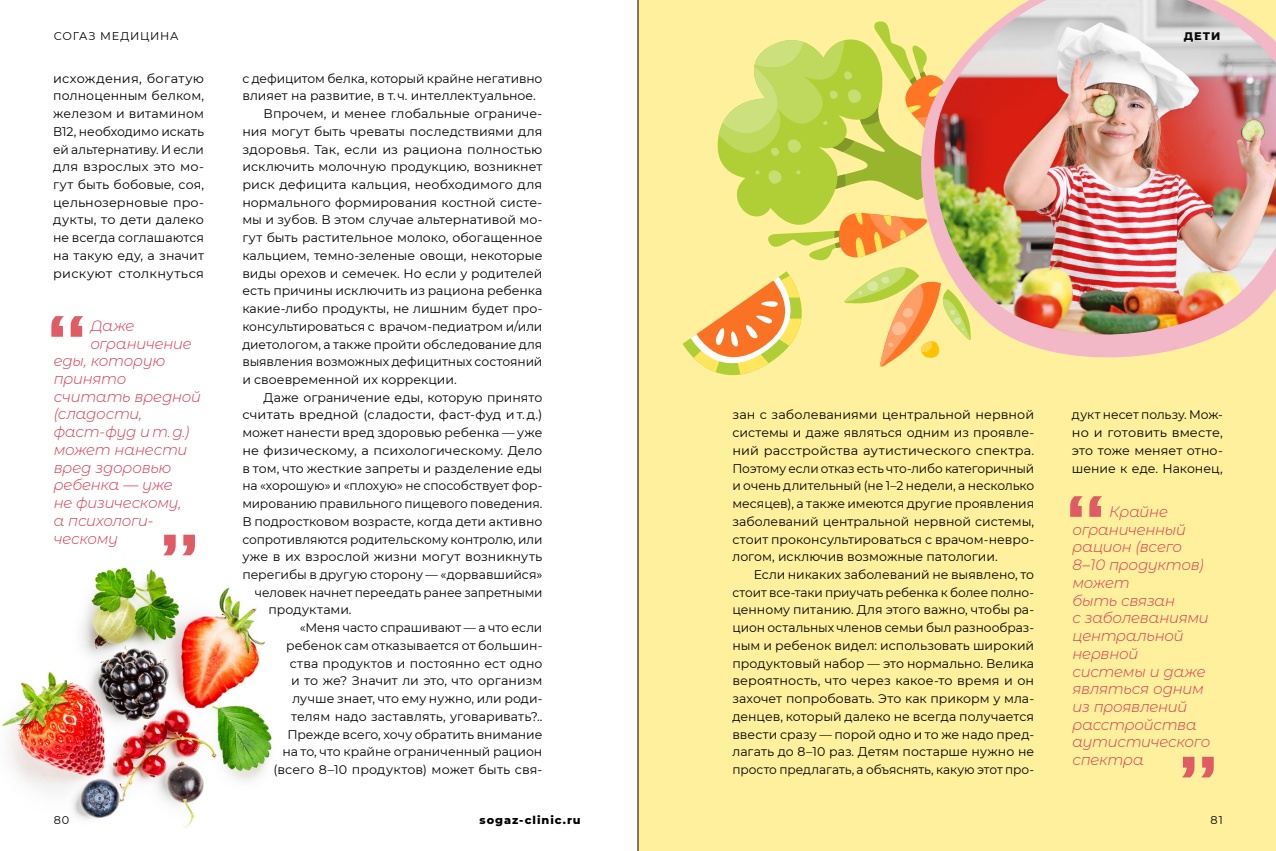
<style>
.page{position:relative;width:1276px;height:851px;background:#fff}
.page>*{position:absolute;margin:0;border:0;box-sizing:border-box;transform-origin:0 0}
.t1{font:italic 300 15px/17.8px "Montserrat Alternates";letter-spacing:-.02em;color:#d9394f}
.t2{font:12.5px/17.8px "Montserrat";color:#000;text-align:justify}
.t3{font:11.25px "Montserrat";color:#000}
.t4{font:800 11.25px "Montserrat";letter-spacing:.085em;color:#000}
.t5{font:800 11.25px "Montserrat";color:#0a0909}
</style>
<div class="page">
<div style="left:638px;top:0;width:638px;height:850px;background:#fff09d"></div>
<img style="left:2px;top:555px;width:270px;height:273px">
<svg style="left:51px;top:316px;width:32px;height:21px"></svg>
<svg style="left:1070px;top:496px;width:32px;height:20px"></svg>
<svg style="left:163px;top:534px;width:32px;height:21px"></svg>
<svg style="left:1182px;top:756px;width:31px;height:21px"></svg>
<svg style="left:682px;top:21px;width:228px;height:355px"></svg>
<svg style="left:910px;top:45px;width:307px;height:313px"></svg>
<img style="left:933px;top:0;width:343px;height:336px">
<hr style="left:638px;top:0;width:1px;height:850px;background:#000">
<p class="t3" style="left:54px;top:28px;width:10px">согаз</p>
<p class="t3" style="left:100px;top:28px;width:22px">Медицина</p>
<p class="t5" style="left:1183px;top:28px;width:38px">дети</p>
<p class="t2" style="left:53px;top:69px;width:152px">исхождения, богатую полноценным белком, железом и витамином В12, необходимо искать ей альтернативу. И если для взрослых это мо&shy;гут быть бобовые, соя, цельнозерновые про&shy;дукты, то дети далеко не всегда соглашаются на такую еду, а значит рискуют столкнуться</p>
<p class="t2" style="left:242px;top:69px;width:302px">с дефицитом белка, который крайне негативно</p>
<p class="t2" style="left:242px;top:87px;width:295px">влияет на развитие, в т. ч. интеллектуальное.</p>
<p class="t2" style="left:264px;top:104px;width:280px">Впрочем, и менее глобальные ограниче-</p>
<p class="t2" style="left:242px;top:122px;width:302px">ния могут быть чреваты последствиями для</p>
<p class="t2" style="left:242px;top:140px;width:302px">здоровья. Так, если из рациона полностью</p>
<p class="t2" style="left:242px;top:157px;width:301px">исключить молочную продукцию, возникнет</p>
<p class="t2" style="left:242px;top:175px;width:301px">риск дефицита кальция, необходимого для</p>
<p class="t2" style="left:242px;top:193px;width:301px">нормального формирования костной систе-</p>
<p class="t2" style="left:242px;top:211px;width:301px">мы и зубов. В этом случае альтернативой мо-</p>
<p class="t2" style="left:242px;top:228px;width:301px">гут быть растительное молоко, обогащенное</p>
<p class="t2" style="left:242px;top:246px;width:301px">кальцием, темно-зеленые овощи, некоторые</p>
<p class="t2" style="left:242px;top:264px;width:301px">виды орехов и семечек. Но если у родителей</p>
<p class="t2" style="left:242px;top:281px;width:301px">есть причины исключить из рациона ребенка</p>
<p class="t2" style="left:242px;top:299px;width:301px">какие-либо продукты, не лишним будет про-</p>
<p class="t2" style="left:242px;top:317px;width:302px">консультироваться с врачом-педиатром и/или</p>
<p class="t2" style="left:242px;top:335px;width:301px">диетологом, а также пройти обследование для</p>
<p class="t2" style="left:242px;top:352px;width:302px">выявления возможных дефицитных состояний</p>
<p class="t2" style="left:242px;top:370px;width:216px">и своевременной их коррекции.</p>
<p class="t2" style="left:264px;top:388px;width:280px">Даже ограничение еды, которую принято</p>
<p class="t2" style="left:242px;top:405px;width:301px">считать вредной (сладости, фаст-фуд и т. д.)</p>
<p class="t2" style="left:242px;top:423px;width:302px">может нанести вред здоровью ребенка — уже</p>
<p class="t2" style="left:242px;top:441px;width:302px">не физическому, а психологическому. Дело</p>
<p class="t2" style="left:242px;top:459px;width:301px">в том, что жесткие запреты и разделение еды</p>
<p class="t2" style="left:242px;top:476px;width:301px">на «хорошую» и «плохую» не способствует фор-</p>
<p class="t2" style="left:242px;top:494px;width:301px">мированию правильного пищевого поведения.</p>
<p class="t2" style="left:242px;top:512px;width:301px">В подростковом возрасте, когда дети активно</p>
<p class="t2" style="left:242px;top:529px;width:302px">сопротивляются родительскому контролю, или</p>
<p class="t2" style="left:242px;top:547px;width:301px">уже в их взрослой жизни могут возникнуть</p>
<p class="t2" style="left:242px;top:565px;width:301px">перегибы в другую сторону — «дорвавшийся»</p>
<p class="t2" style="left:255px;top:583px;width:289px">человек начнет переедать ранее запретными</p>
<p class="t2" style="left:269px;top:600px;width:84px">продуктами.</p>
<p class="t2" style="left:300px;top:618px;width:244px">«Меня часто спрашивают — а что если</p>
<p class="t2" style="left:286px;top:636px;width:258px">ребенок сам отказывается от большин-</p>
<p class="t2" style="left:290px;top:653px;width:254px">ства продуктов и постоянно ест одно</p>
<p class="t2" style="left:291px;top:671px;width:253px">и то же? Значит ли это, что организм</p>
<p class="t2" style="left:292px;top:689px;width:252px">лучше знает, что ему нужно, или роди-</p>
<p class="t2" style="left:291px;top:707px;width:253px">телям надо заставлять, уговаривать?..</p>
<p class="t2" style="left:287px;top:724px;width:256px">Прежде всего, хочу обратить внимание</p>
<p class="t2" style="left:282px;top:742px;width:261px">на то, что крайне ограниченный рацион</p>
<p class="t2" style="left:274px;top:760px;width:270px">(всего 8–10 продуктов) может быть свя-</p>
<p class="t1" style="left:90px;top:316px;width:46px">Даже</p>
<p class="t1" style="left:90px;top:334px;width:103px">ограничение</p>
<p class="t1" style="left:54px;top:351px;width:113px">еды, которую</p>
<p class="t1" style="left:54px;top:369px;width:74px">принято</p>
<p class="t1" style="left:54px;top:387px;width:149px">считать вредной</p>
<p class="t1" style="left:54px;top:404px;width:90px">(сладости,</p>
<p class="t1" style="left:54px;top:422px;width:137px">фаст-фуд и т. д.)</p>
<p class="t1" style="left:54px;top:440px;width:135px">может нанести</p>
<p class="t1" style="left:54px;top:458px;width:119px">вред здоровью</p>
<p class="t1" style="left:54px;top:475px;width:121px">ребенка — уже</p>
<p class="t1" style="left:54px;top:493px;width:129px">не физическому,</p>
<p class="t1" style="left:54px;top:511px;width:101px">а психологи-</p>
<p class="t1" style="left:54px;top:528px;width:66px">ческому</p>
<p class="t2" style="left:732px;top:405px;width:303px">зан с заболеваниями центральной нервной системы и даже являться одним из проявле&shy;ний расстройства аутистического спектра.<br>Поэтому если отказ есть что-либо категоричный и очень длительный (не 1–2 недели, а несколько месяцев), а также имеются другие проявления заболеваний центральной нервной системы, стоит проконсультироваться с врачом-невро&shy;логом, исключив возможные патологии.</p>
<p class="t2" style="left:732px;top:565px;width:303px;text-indent:21px">Если никаких заболеваний не выявлено, то стоит все-таки приучать ребенка к более полно&shy;ценному питанию. Для этого важно, чтобы ра&shy;цион остальных членов семьи был разнообраз&shy;ным и ребенок видел: использовать широкий продуктовый набор — это нормально. Велика вероятность, что через какое-то время и он захочет попробовать. Это как прикорм у мла&shy;денцев, который далеко не всегда получается ввести сразу — порой одно и то же надо пред&shy;лагать до 8–10 раз. Детям постарше нужно не просто предлагать, а объяснять, какую этот про-</p>
<p class="t2" style="left:1072px;top:405px;width:152px">дукт несет пользу. Мож&shy;но и готовить вместе, это тоже меняет отно&shy;шение к еде. Наконец,</p>
<p class="t1" style="left:1072px;top:502px;width:139px;text-indent:37px">Крайне ограниченный рацион (всего<br>8–10 продуктов) может<br>быть связан<br>с заболеваниями центральной нервной системы и даже являться одним из проявлений расстройства аутистического спектра</p>
<p class="t3" style="left:54px;top:812px;width:17px">80</p>
<p class="t4" style="left:479px;top:811px;width:103px">sogaz-clinic.ru</p>
<p class="t3" style="left:1210px;top:812px;width:14px">81</p>
</div>
